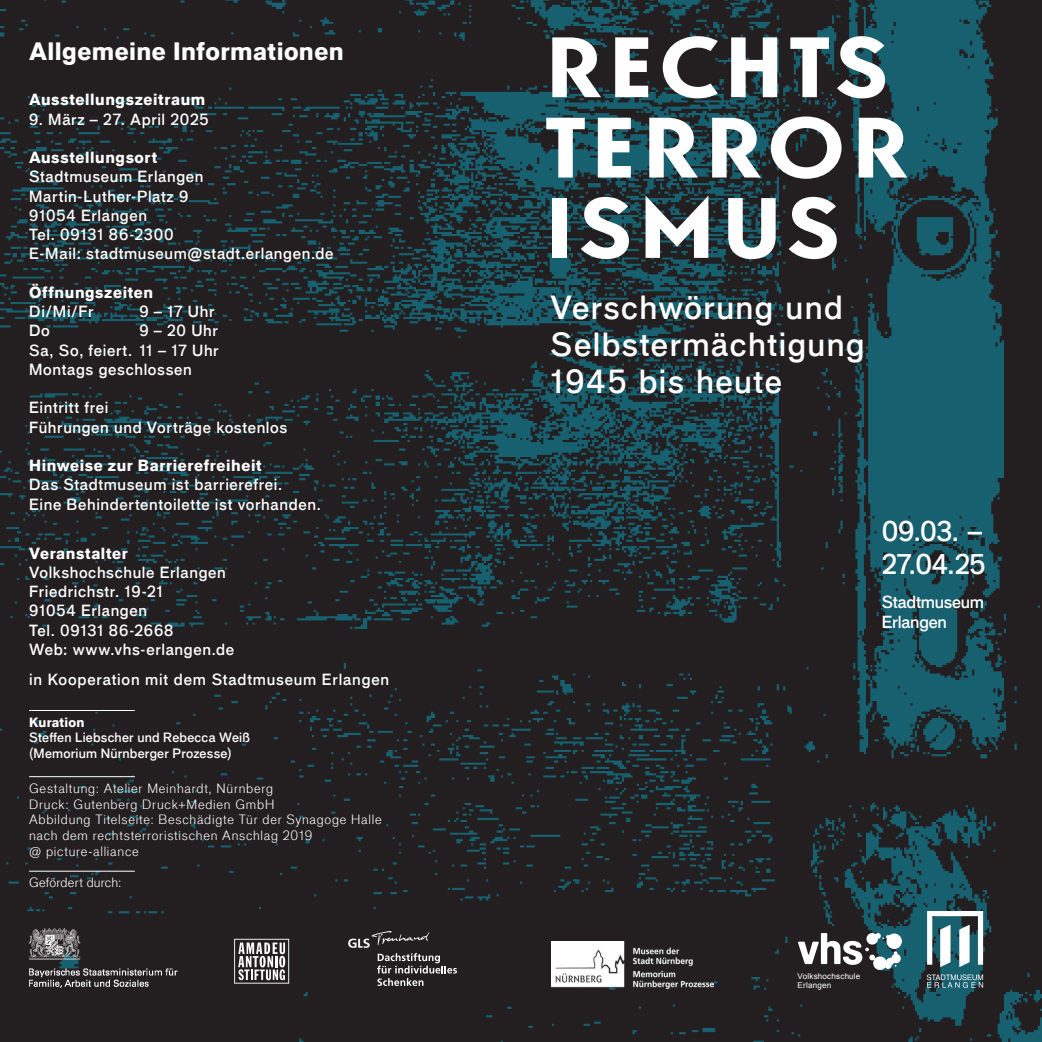
<style>
.page{position:relative;width:1042px;height:1042px;background:#fff}
.page>*{position:absolute;margin:0;border:0;box-sizing:border-box;transform-origin:0 0}
.t1{font:700 83.3px/80.3px "Windlesham Pro";letter-spacing:.07em;color:#fff;scale:1.12 1}
.t2{font:500 32.55px/36.9px "Applied Sans Pro";letter-spacing:.045em;color:#fff}
.t3{font:500 27.82px/33.4px "Applied Sans Pro";letter-spacing:-.01em;color:#fff}
.t4{font:900 24.5px "Applied Sans Pro";letter-spacing:.02em;color:#fff}
.t5{font:500 16.97px/20.5px "Applied Sans Pro";letter-spacing:-.015em;color:#fff}
.t6{font:500 15.75px/19.2px "Applied Sans Pro";letter-spacing:.04em;color:#fff}
.t7{font:900 15.75px "Applied Sans Pro";letter-spacing:.04em;color:#fff}
.t8{font:300 13.12px/15.8px "Applied Sans Pro";letter-spacing:.055em;color:#fff}
.t9{font:500 13.12px/15.8px "Applied Sans Pro";letter-spacing:.015em;color:#fff}
.t10{font:300 13.12px "Applied Sans Pro";letter-spacing:.01em;color:#fff}
.t11{font:900 13.12px "Applied Sans Pro";letter-spacing:.01em;color:#fff}
.t12{font:8.05px/9.1px "Arial";letter-spacing:.02em;color:#fff}
</style>
<div class="page">
<img style="left:0;top:0;width:1042px;height:1042px">
<img style="left:798px;top:933px;width:107px;height:37px">
<div style="left:886px;top:933px;width:16px;height:16px;background:#fff;border-radius:50%"></div>
<svg style="left:894px;top:951px;width:3px;height:4px"></svg>
<div style="left:886px;top:958px;width:8px;height:7px;background:#fff;border-radius:50%"></div>
<img style="left:552px;top:941px;width:161px;height:47px">
<hr style="left:29px;top:710px;width:106px;height:1px;background:#fff">
<hr style="left:29px;top:776px;width:106px;height:1px;background:#fff">
<hr style="left:29px;top:871px;width:106px;height:1px;background:#fff">
<img style="left:18px;top:920px;width:170px;height:77px">
<svg style="left:234px;top:939px;width:55px;height:44px"></svg>
<svg style="left:348px;top:931px;width:109px;height:55px"></svg>
<svg style="left:927px;top:911px;width:56px;height:56px"></svg>
<svg style="left:927px;top:974px;width:56px;height:14px"></svg>
<h3 class="t4" style="left:29px;top:36px;width:316px">Allgemeine Informationen</h3>
<p class="t7" style="left:29px;top:90px;width:178px">Ausstellungszeitraum</p>
<p class="t6" style="left:29px;top:109px;width:181px">9. März – 27. April 2025</p>
<p class="t7" style="left:29px;top:148px;width:130px">Ausstellungsort</p>
<p class="t6" style="left:29px;top:167px;width:306px">Stadtmuseum Erlangen<br>Martin-Luther-Platz 9<br>91054 Erlangen<br>Tel. 09131 86-2300<br>E-Mail: stadtmuseum@stadt.erlangen.de</p>
<p class="t7" style="left:29px;top:282px;width:126px">Öffnungszeiten</p>
<p class="t6" style="left:29px;top:302px;width:66px">Di/Mi/Fr</p>
<p class="t6" style="left:139px;top:302px;width:77px">9 – 17 Uhr</p>
<p class="t6" style="left:29px;top:321px;width:22px">Do</p>
<p class="t6" style="left:29px;top:321px;width:191px;text-align:justify;text-indent:110px">9 – 20 Uhr Sa, So, feiert. 11 – 17 Uhr Montags geschlossen</p>
<p class="t6" style="left:29px;top:398px;width:260px">Eintritt frei<br>Führungen und Vorträge kostenlos</p>
<p class="t7" style="left:29px;top:456px;width:234px">Hinweise zur Barrierefreiheit</p>
<p class="t6" style="left:29px;top:475px;width:293px">Das Stadtmuseum ist barrierefrei.<br>Eine Behindertentoilette ist vorhanden.</p>
<p class="t7" style="left:29px;top:543px;width:100px">Veranstalter</p>
<p class="t6" style="left:29px;top:562px;width:207px">Volkshochschule Erlangen<br>Friedrichstr. 19-21<br>91054 Erlangen<br>Tel. 09131 86-2668<br>Web: www.vhs-erlangen.de</p>
<p class="t6" style="left:29px;top:669px;width:361px">in Kooperation mit dem Stadtmuseum Erlangen</p>
<p class="t11" style="left:29px;top:714px;width:57px">Kuration</p>
<p class="t9" style="left:29px;top:730px;width:222px">Steffen Liebscher und Rebecca Weiß (Memorium Nürnberger Prozesse)</p>
<p class="t8" style="left:29px;top:780px;width:354px">Gestaltung: Atelier Meinhardt, Nürnberg<br>Druck: Gutenberg Druck+Medien GmbH<br>Abbildung Titelseite: Beschädigte Tür der Synagoge Halle nach dem rechtsterroristischen Anschlag 2019<br>@ picture-alliance</p>
<p class="t10" style="left:29px;top:875px;width:94px">Gefördert durch:</p>
<h1 class="t1" style="left:546px;top:27px;width:325px">RECHTS<br>TERROR<br>ISMUS</h1>
<h2 class="t2" style="left:550px;top:289px;width:315px">Verschwörung und<br>Selbstermächtigung<br>1945 bis heute</h2>
<h3 class="t3" style="left:882px;top:514px;width:105px">09.03. –<br>27.04.25</h3>
<p class="t5" style="left:882px;top:591px;width:104px">Stadtmuseum<br>Erlangen</p>
<p class="t12" style="left:797px;top:971px;width:64px">Volkshochschule<br>Erlangen</p>
</div>
